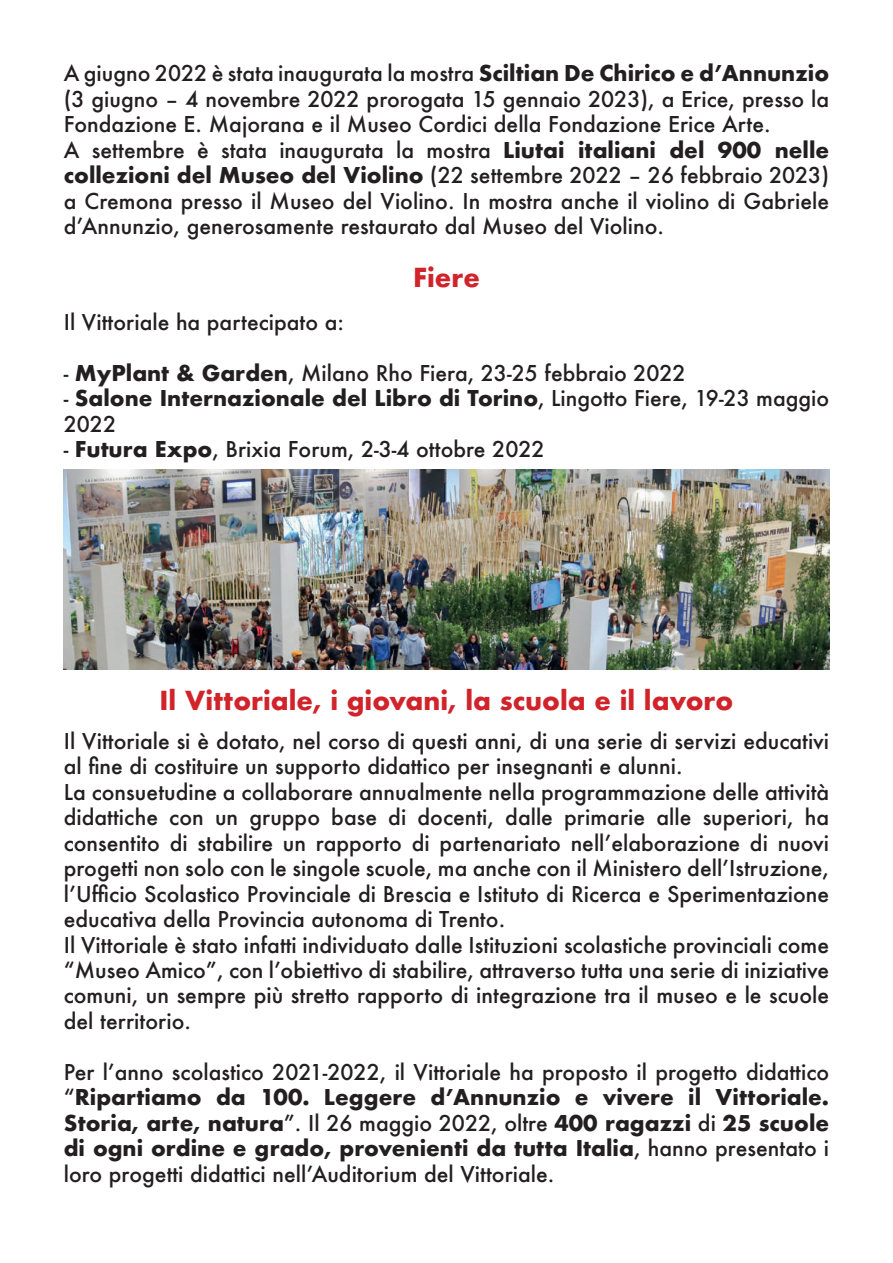
<style>
.page{position:relative;width:893px;height:1263px;background:#fff}
.page>*{position:absolute;margin:0;border:0;box-sizing:border-box;transform-origin:0 0}
.t1{font:700 25.5px "Futura";color:#d1232a}
.t2{font:500 21.15px/25.5px "Futura";color:#231f20}
.t3{font:700 21.15px/25.5px "Futura";color:#231f20}
.s1{font-weight:700}
.s2{font-weight:500}
</style>
<div class="page">
<img style="left:64px;top:470px;width:765px;height:200px">
<p class="t2" style="left:64px;top:60px;width:767px">A giugno 2022 è stata inaugurata la mostra <span class="s1">Sciltian De Chirico e d’Annunzio </span>(3 giugno – 4 novembre 2022 prorogata 15 gennaio 2023), a Erice, presso la Fondazione E. Majorana e il Museo Cordici della Fondazione Erice Arte.<br>A settembre è stata inaugurata la mostra <span class="s1">Liutai italiani del 900 nelle collezioni del Museo del Violino</span> (22 settembre 2022 – 26 febbraio 2023) a Cremona presso il Museo del Violino. In mostra anche il violino di Gabriele d’Annunzio, generosamente restaurato dal Museo del Violino.</p>
<p class="t1" style="left:413px;top:259px;width:68px">Fiere</p>
<p class="t2" style="left:64px;top:309px;width:282px">Il Vittoriale ha partecipato a:</p>
<p class="t2" style="left:64px;top:360px;width:623px">- <span class="s1">MyPlant &amp; Garden</span>, Milano Rho Fiera, 23-25 febbraio 2022</p>
<p class="t3" style="left:64px;top:386px;width:767px"><span class="s2">-</span> Salone Internazionale del Libro di Torino<span class="s2">, Lingotto Fiere, 19-23 maggio<br>2022</span></p>
<p class="t2" style="left:64px;top:436px;width:482px">- <span class="s1">Futura Expo</span>, Brixia Forum, 2-3-4 ottobre 2022</p>
<p class="t1" style="left:160px;top:682px;width:575px">Il Vittoriale, i giovani, la scuola e il lavoro</p>
<p class="t2" style="left:64px;top:728px;width:767px">Il Vittoriale si è dotato, nel corso di questi anni, di una serie di servizi educativi al fine di costituire un supporto didattico per insegnanti e alunni.<br>La consuetudine a collaborare annualmente nella programmazione delle attività didattiche con un gruppo base di docenti, dalle primarie alle superiori, ha consentito di stabilire un rapporto di partenariato nell’elaborazione di nuovi progetti non solo con le singole scuole, ma anche con il Ministero dell’Istruzione, l’Ufficio Scolastico Provinciale di Brescia e Istituto di Ricerca e Sperimentazione educativa della Provincia autonoma di Trento.<br>Il Vittoriale è stato infatti individuato dalle Istituzioni scolastiche provinciali come “Museo Amico”, con l’obiettivo di stabilire, attraverso tutta una serie di iniziative comuni, un sempre più stretto rapporto di integrazione tra il museo e le scuole del territorio.</p>
<p class="t2" style="left:64px;top:1059px;width:767px;text-align:justify">Per l’anno scolastico 2021-2022, il Vittoriale ha proposto il progetto didattico “<span class="s1">Ripartiamo da 100. Leggere d’Annunzio e vivere il Vittoriale.<br>Storia, arte, natura</span>”. Il 26 maggio 2022, oltre <span class="s1">400 ragazzi</span> di <span class="s1">25 scuole di ogni ordine e grado, provenienti da tutta Italia</span>, hanno presentato i loro progetti didattici nell’Auditorium del Vittoriale.</p>
</div>
